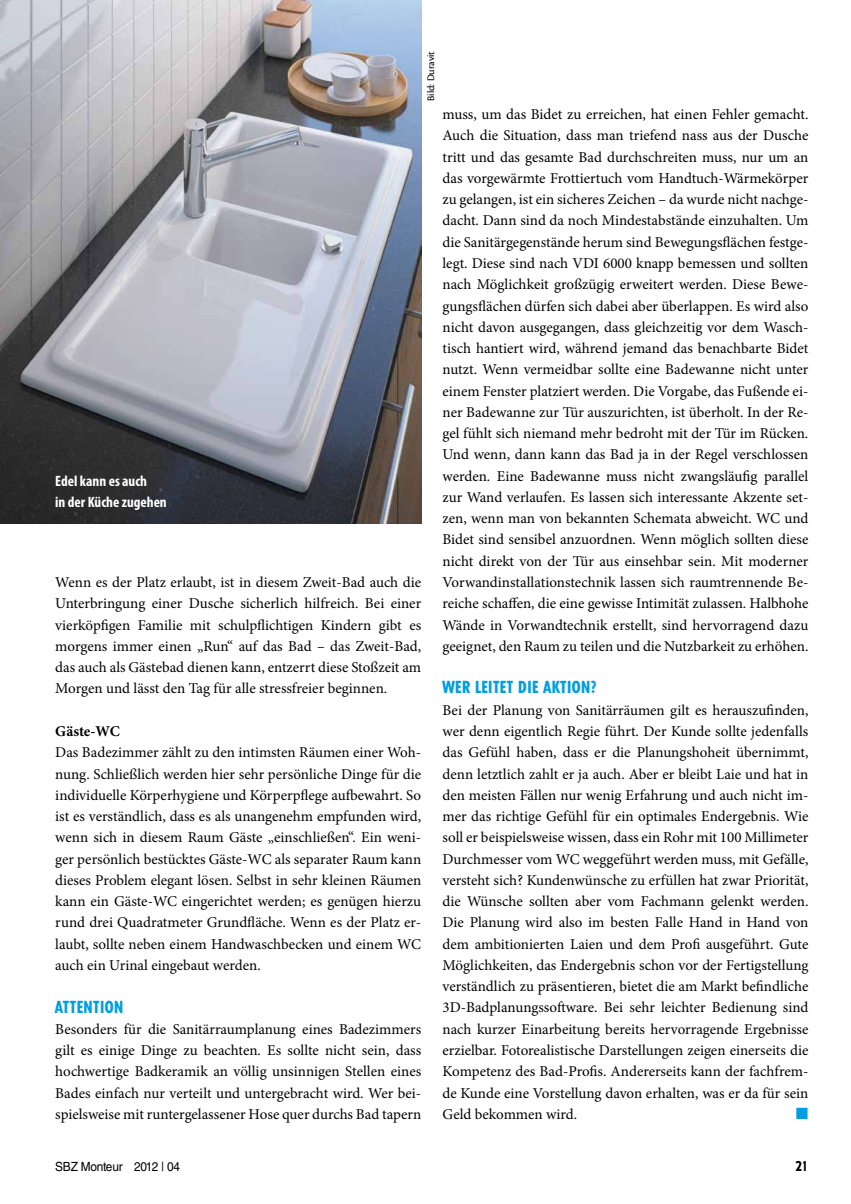
<style>
.page{position:relative;width:851px;height:1204px;background:#fff}
.page>*{position:absolute;margin:0;border:0;box-sizing:border-box;transform-origin:0 0}
.t1{font:800 condensed 16.5px "Tempo Std";letter-spacing:.03em;color:#009ee3}
.t2{font:15px/21.3px "Minion Pro";color:#000;text-align:justify}
.t3{font:700 condensed 15px/21px "Myriad Pro";color:#fff}
.t4{font:700 15px "Minion Pro";letter-spacing:-.005em;color:#000}
.t5{font:15px "European Pi Std 3";color:#009ee3}
.t6{font:800 condensed 13.5px "Tempo Std";color:#000}
.t7{font:12.6px "Helvetica LT Std";letter-spacing:-.02em;color:#000;scale:.94 1}
.t8{font:10.5px "Cronos Pro";color:#000}
</style>
<div class="page">
<img style="left:0;top:0;width:421px;height:523px">
<p class="t3" style="left:55px;top:469px;width:113px">Edel kann es auch<br>in der Küche zugehen</p>
<p class="t8" style="left:424px;top:101px;width:51px;rotate:-90deg">Bild: Duravit</p>
<p class="t2" style="left:55px;top:571px;width:367px">Wenn es der Platz erlaubt, ist in diesem Zweit-Bad auch die Unterbringung einer Dusche sicherlich hilfreich. Bei einer vierköpfigen Familie mit schulpflichtigen Kindern gibt es morgens immer einen „Run“ auf das Bad – das Zweit-Bad, das auch als Gästebad dienen kann, entzerrt diese Stoßzeit am Morgen und lässt den Tag für alle stressfreier beginnen.</p>
<p class="t4" style="left:55px;top:720px;width:66px">Gäste-WC</p>
<p class="t2" style="left:55px;top:741px;width:367px">Das Badezimmer zählt zu den intimsten Räumen einer Woh&shy;nung. Schließlich werden hier sehr persönliche Dinge für die individuelle Körperhygiene und Körperpflege aufbewahrt. So ist es verständlich, dass es als unangenehm empfunden wird, wenn sich in diesem Raum Gäste „einschließen“. Ein weni&shy;ger persönlich bestücktes Gäste-WC als separater Raum kann dieses Problem elegant lösen. Selbst in sehr kleinen Räumen kann ein Gäste-WC eingerichtet werden; es genügen hierzu rund drei Quadratmeter Grundfläche. Wenn es der Platz er&shy;laubt, sollte neben einem Handwaschbecken und einem WC auch ein Urinal eingebaut werden.</p>
<p class="t1" style="left:55px;top:996px;width:70px">ATTENTION</p>
<p class="t2" style="left:55px;top:1018px;width:367px">Besonders für die Sanitärraumplanung eines Badezimmers gilt es einige Dinge zu beachten. Es sollte nicht sein, dass hochwertige Badkeramik an völlig unsinnigen Stellen eines Bades einfach nur verteilt und untergebracht wird. Wer bei&shy;spielsweise mit runtergelassener Hose quer durchs Bad tapern</p>
<p class="t2" style="left:442px;top:104px;width:367px">muss, um das Bidet zu erreichen, hat einen Fehler gemacht.<br>Auch die Situation, dass man triefend nass aus der Dusche tritt und das gesamte Bad durchschreiten muss, nur um an das vorgewärmte Frottiertuch vom Handtuch-Wärmekörper zu gelangen, ist ein sicheres Zeichen – da wurde nicht nachge&shy;dacht. Dann sind da noch Mindestabstände einzuhalten. Um die Sanitärgegenstände herum sind Bewegungsflächen festge&shy;legt. Diese sind nach VDI 6000 knapp bemessen und sollten nach Möglichkeit großzügig erweitert werden. Diese Bewe&shy;gungsflächen dürfen sich dabei aber überlappen. Es wird also nicht davon ausgegangen, dass gleichzeitig vor dem Wasch&shy;tisch hantiert wird, während jemand das benachbarte Bidet nutzt. Wenn vermeidbar sollte eine Badewanne nicht unter einem Fenster platziert werden. Die Vorgabe, das Fußende ei&shy;ner Badewanne zur Tür auszurichten, ist überholt. In der Re&shy;gel fühlt sich niemand mehr bedroht mit der Tür im Rücken.<br>Und wenn, dann kann das Bad ja in der Regel verschlossen werden. Eine Badewanne muss nicht zwangsläufig parallel zur Wand verlaufen. Es lassen sich interessante Akzente set&shy;zen, wenn man von bekannten Schemata abweicht. WC und Bidet sind sensibel anzuordnen. Wenn möglich sollten diese nicht direkt von der Tür aus einsehbar sein. Mit moderner Vorwandinstallationstechnik lassen sich raumtrennende Be&shy;reiche schaffen, die eine gewisse Intimität zulassen. Halbhohe Wände in Vorwandtechnik erstellt, sind hervorragend dazu geeignet, den Raum zu teilen und die Nutzbarkeit zu erhöhen.</p>
<p class="t1" style="left:442px;top:677px;width:155px">WER LEITET DIE AKTION?</p>
<p class="t2" style="left:442px;top:699px;width:367px">Bei der Planung von Sanitärräumen gilt es herauszufinden, wer denn eigentlich Regie führt. Der Kunde sollte jedenfalls das Gefühl haben, dass er die Planungshoheit übernimmt, denn letztlich zahlt er ja auch. Aber er bleibt Laie und hat in den meisten Fällen nur wenig Erfahrung und auch nicht im&shy;mer das richtige Gefühl für ein optimales Endergebnis. Wie soll er beispielsweise wissen, dass ein Rohr mit 100 Millimeter Durchmesser vom WC weggeführt werden muss, mit Gefälle, versteht sich? Kundenwünsche zu erfüllen hat zwar Priorität, die Wünsche sollten aber vom Fachmann gelenkt werden.<br>Die Planung wird also im besten Falle Hand in Hand von dem ambitionierten Laien und dem Profi ausgeführt. Gute Möglichkeiten, das Endergebnis schon vor der Fertigstellung verständlich zu präsentieren, bietet die am Markt befindliche 3D-Badplanungssoftware. Bei sehr leichter Bedienung sind nach kurzer Einarbeitung bereits hervorragende Ergebnisse erzielbar. Fotorealistische Darstellungen zeigen einerseits die Kompetenz des Bad-Profis. Andererseits kann der fachfrem&shy;de Kunde eine Vorstellung davon erhalten, was er da für sein Geld bekommen wird.</p>
<p class="t5" style="left:795px;top:1103px;width:14px">■</p>
<p class="t7" style="left:55px;top:1158px;width:134px">SBZ Monteur 2012 | 04</p>
<p class="t6" style="left:795px;top:1157px;width:14px">21</p>
</div>
